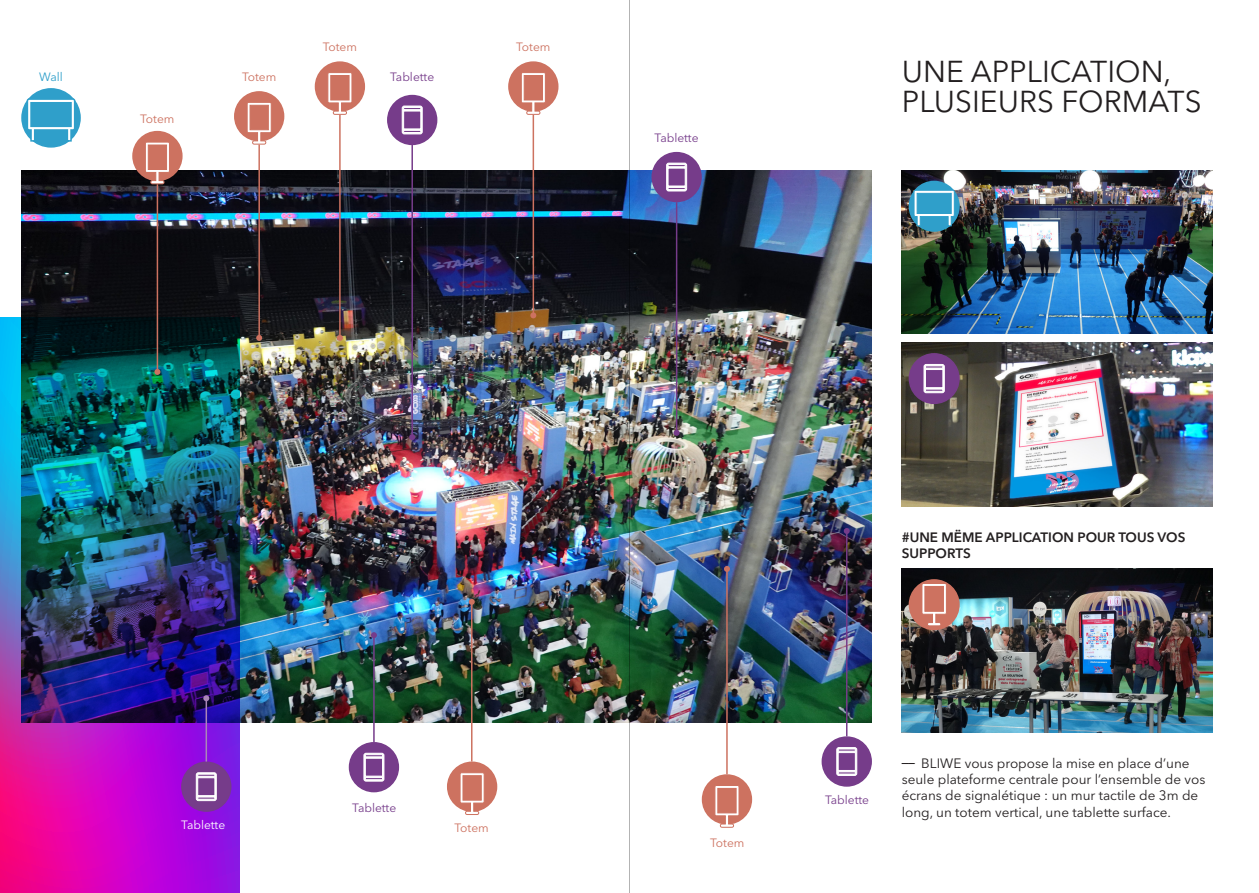
<style>
.page{position:relative;width:1259px;height:893px;background:#fff}
.page>*{position:absolute;margin:0;border:0;box-sizing:border-box;transform-origin:0 0}
.t1{font:30px "Avenir Next LT Pro";color:#231f20}
.t2{font:13.5px/16.2px "Avenir Next LT Pro";color:#231f20}
.t3{font:600 13.5px/16.2px "Avenir Next LT Pro";color:#231f20}
.t4{font:12px "Avenir Next LT Pro";color:#763c8a}
.t5{font:12px "Avenir Next LT Pro";color:#cd7260}
.t6{font:12px "Avenir Next LT Pro";color:#fff}
.t7{font:12px "Avenir Next LT Pro";color:#2f9fca}
</style>
<div class="page">
<img style="left:21px;top:170px;width:851px;height:553px">
<img style="left:0;top:317px;width:240px;height:576px">
<img style="left:901px;top:568px;width:311px;height:164px">
<img style="left:901px;top:170px;width:311px;height:164px">
<img style="left:901px;top:342px;width:311px;height:164px">
<div style="left:22px;top:89px;width:58px;height:58px;background:#2f9fca;border-radius:50%"></div>
<div style="left:21px;top:88px;width:60px;height:60px;border:2px solid #2f9fca;border-radius:50%"></div>
<svg style="left:25px;top:97px;width:52px;height:45px"></svg>
<div style="left:235px;top:92px;width:49px;height:49px;background:#cd7260;border-radius:50%"></div>
<div style="left:234px;top:91px;width:50px;height:50px;border:2px solid #cd7260;border-radius:50%"></div>
<svg style="left:246px;top:102px;width:26px;height:43px"></svg>
<div style="left:349px;top:743px;width:49px;height:49px;background:#763c8a;border-radius:50%"></div>
<div style="left:349px;top:742px;width:50px;height:50px;border:2px solid #763c8a;border-radius:50%"></div>
<svg style="left:363px;top:753px;width:21px;height:29px"></svg>
<div style="left:315px;top:62px;width:49px;height:49px;background:#cd7260;border-radius:50%"></div>
<div style="left:315px;top:61px;width:50px;height:51px;border:2px solid #cd7260;border-radius:50%"></div>
<svg style="left:327px;top:73px;width:26px;height:42px"></svg>
<div style="left:702px;top:775px;width:49px;height:49px;background:#cd7260;border-radius:50%"></div>
<div style="left:702px;top:774px;width:50px;height:51px;border:2px solid #cd7260;border-radius:50%"></div>
<svg style="left:714px;top:786px;width:26px;height:42px"></svg>
<div style="left:822px;top:737px;width:49px;height:49px;background:#763c8a;border-radius:50%"></div>
<div style="left:821px;top:736px;width:51px;height:51px;border:2px solid #763c8a;border-radius:50%"></div>
<svg style="left:836px;top:747px;width:21px;height:29px"></svg>
<div style="left:652px;top:153px;width:49px;height:48px;background:#763c8a;border-radius:50%"></div>
<div style="left:651px;top:152px;width:51px;height:50px;border:2px solid #763c8a;border-radius:50%"></div>
<svg style="left:666px;top:163px;width:21px;height:28px"></svg>
<div style="left:388px;top:96px;width:48px;height:48px;background:#763c8a;border-radius:50%"></div>
<div style="left:387px;top:95px;width:50px;height:50px;border:2px solid #763c8a;border-radius:50%"></div>
<svg style="left:402px;top:106px;width:21px;height:28px"></svg>
<div style="left:448px;top:762px;width:48px;height:49px;background:#cd7260;border-radius:50%"></div>
<div style="left:447px;top:761px;width:50px;height:51px;border:2px solid #cd7260;border-radius:50%"></div>
<svg style="left:459px;top:773px;width:26px;height:42px"></svg>
<div style="left:133px;top:132px;width:49px;height:48px;background:#cd7260;border-radius:50%"></div>
<div style="left:132px;top:131px;width:51px;height:50px;border:2px solid #cd7260;border-radius:50%"></div>
<svg style="left:144px;top:142px;width:27px;height:43px"></svg>
<div style="left:509px;top:62px;width:49px;height:49px;background:#cd7260;border-radius:50%"></div>
<div style="left:508px;top:61px;width:50px;height:51px;border:2px solid #cd7260;border-radius:50%"></div>
<svg style="left:520px;top:73px;width:26px;height:42px"></svg>
<div style="left:182px;top:762px;width:49px;height:49px;background:#763c8a;border-radius:50%"></div>
<div style="left:181px;top:761px;width:50px;height:51px;border:2px solid #763c8a;border-radius:50%"></div>
<svg style="left:196px;top:772px;width:21px;height:29px"></svg>
<hr style="left:157px;top:184px;width:1px;height:188px;background:#cd7260">
<svg style="left:154px;top:369px;width:6px;height:6px"></svg>
<hr style="left:258px;top:145px;width:2px;height:193px;background:#cd7260">
<svg style="left:256px;top:335px;width:6px;height:6px"></svg>
<hr style="left:339px;top:115px;width:2px;height:223px;background:#cd7260">
<svg style="left:337px;top:335px;width:6px;height:6px"></svg>
<hr style="left:411px;top:145px;width:2px;height:292px;background:#763c8a">
<svg style="left:409px;top:434px;width:6px;height:6px"></svg>
<hr style="left:532px;top:115px;width:2px;height:200px;background:#cd7260">
<svg style="left:530px;top:312px;width:6px;height:6px"></svg>
<hr style="left:676px;top:202px;width:1px;height:231px;background:#763c8a">
<svg style="left:673px;top:430px;width:6px;height:6px"></svg>
<hr style="left:205px;top:698px;width:2px;height:63px;background:#aa86b7">
<svg style="left:203px;top:695px;width:6px;height:6px"></svg>
<hr style="left:846px;top:531px;width:1px;height:205px;background:#763c8a">
<svg style="left:843px;top:528px;width:6px;height:6px"></svg>
<hr style="left:726px;top:569px;width:1px;height:205px;background:#cd7260">
<svg style="left:724px;top:566px;width:6px;height:6px"></svg>
<hr style="left:471px;top:602px;width:1px;height:159px;background:#cd7260">
<svg style="left:469px;top:599px;width:6px;height:6px"></svg>
<hr style="left:373px;top:635px;width:2px;height:107px;background:#763c8a">
<svg style="left:371px;top:632px;width:6px;height:6px"></svg>
<div style="left:909px;top:580px;width:50px;height:49px;background:#cd7260;border-radius:50%"></div>
<div style="left:908px;top:579px;width:51px;height:51px;border:2px solid #cd7260;border-radius:50%"></div>
<svg style="left:921px;top:582px;width:26px;height:45px"></svg>
<div style="left:909px;top:354px;width:50px;height:49px;background:#763c8a;border-radius:50%"></div>
<div style="left:908px;top:353px;width:51px;height:51px;border:2px solid #763c8a;border-radius:50%"></div>
<svg style="left:923px;top:364px;width:21px;height:29px"></svg>
<div style="left:909px;top:181px;width:50px;height:50px;background:#2f9fca;border-radius:50%"></div>
<div style="left:908px;top:181px;width:51px;height:51px;border:2px solid #2f9fca;border-radius:50%"></div>
<svg style="left:913px;top:189px;width:42px;height:38px"></svg>
<hr style="left:629px;top:0;width:1px;height:893px;background:#000">
<p class="t7" style="left:39px;top:70px;width:25px">Wall</p>
<p class="t5" style="left:140px;top:112px;width:36px">Totem</p>
<p class="t5" style="left:323px;top:40px;width:36px">Totem</p>
<p class="t5" style="left:242px;top:70px;width:36px">Totem</p>
<p class="t4" style="left:390px;top:70px;width:45px">Tablette</p>
<p class="t5" style="left:516px;top:40px;width:36px">Totem</p>
<p class="t4" style="left:654px;top:130px;width:45px">Tablette</p>
<p class="t1" style="left:902px;top:54px;width:271px">UNE APPLICATION,</p>
<p class="t1" style="left:902px;top:84px;width:301px">PLUSIEURS FORMATS</p>
<p class="t6" style="left:181px;top:818px;width:45px">Tablette</p>
<p class="t4" style="left:352px;top:800px;width:45px">Tablette</p>
<p class="t5" style="left:454px;top:821px;width:36px">Totem</p>
<p class="t5" style="left:710px;top:836px;width:36px">Totem</p>
<p class="t3" style="left:901px;top:529px;width:285px">#UNE MËME APPLICATION POUR TOUS VOS<br>SUPPORTS</p>
<p class="t4" style="left:825px;top:793px;width:45px">Tablette</p>
<p class="t2" style="left:901px;top:755px;width:305px"><sup>__</sup> BLIWE vous propose la mise en place d’une seule plateforme centrale pour l’ensemble de vos écrans de signalétique : un mur tactile de 3m de long, un totem vertical, une tablette surface.</p>
</div>
